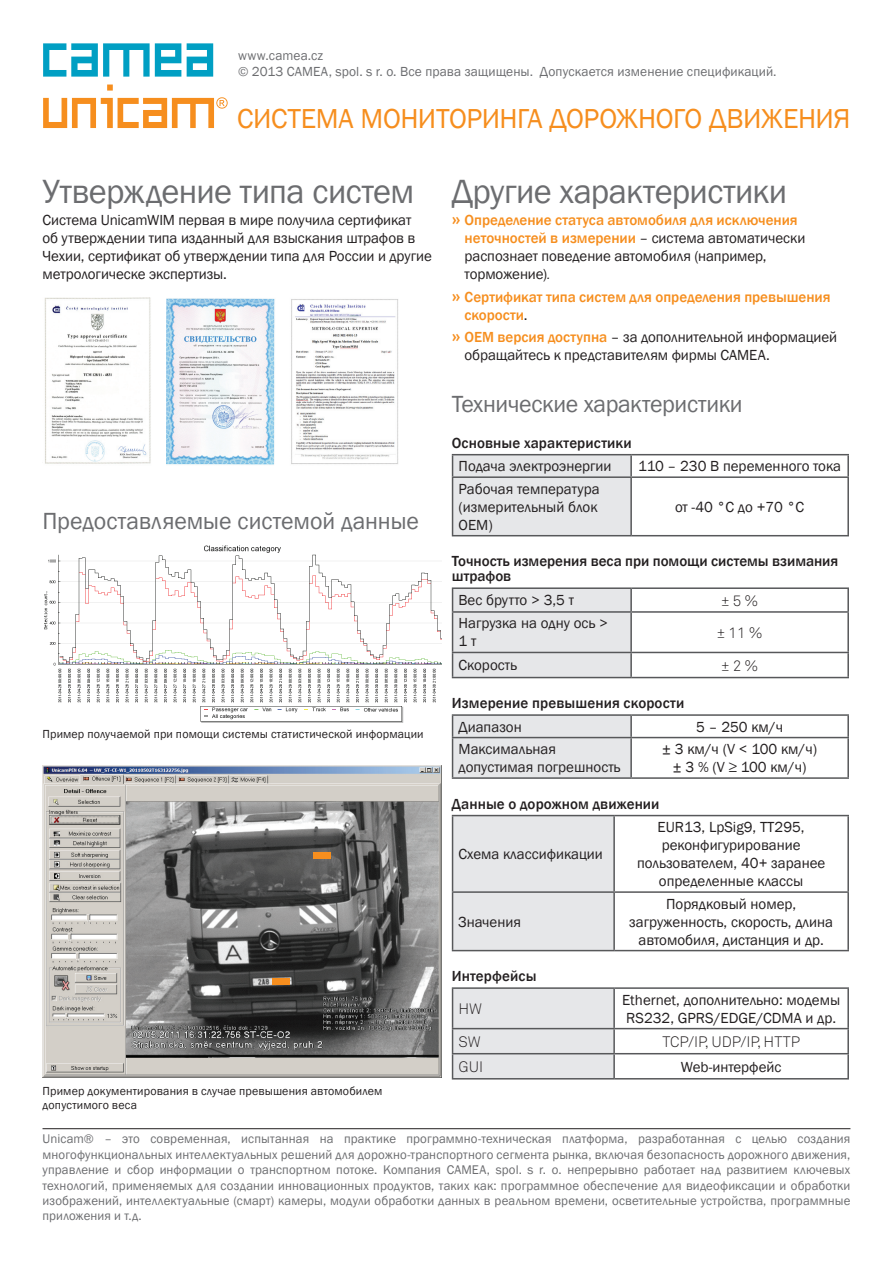
<style>
.page{position:relative;width:893px;height:1263px;background:#fff}
.page>*{position:absolute;margin:0;border:0;box-sizing:border-box;transform-origin:0 0}
.t1{font:34.5px "Franklin Gothic";letter-spacing:-.02em;color:#6c6d70}
.t2{font:28.2px "Franklin Gothic";letter-spacing:-.015em;color:#f68e1e}
.t3{font:24px "Franklin Gothic";letter-spacing:-.01em;color:#6c6d70}
.t4{font:15px/18px "Franklin Gothic";color:#231f20}
.t5{font:500 15px/15px "Franklin Gothic";letter-spacing:.005em;color:#231f20}
.t6{font:500 15px/18px "Franklin Gothic";color:#f68e1e}
.t7{font:15px "Akkurat Light Pro";color:#231f20}
.t8{font:13.5px/16.2px "Franklin Gothic";letter-spacing:.01em;color:#6c6d70}
.t9{font:12.9px/15.5px "Franklin Gothic";letter-spacing:.01em;color:#6c6d70;text-align:justify}
.t10{font:12px/14.4px "Franklin Gothic";letter-spacing:.015em;color:#231f20}
.s1{font-family:"Akkurat Pro";font-weight:700;color:#f68e1e}
.s2{font-weight:500;color:#f68e1e}
.s3{font-family:"Akkurat Light Pro";font-style:italic}
.s4{font-family:"Akkurat Pro";font-weight:700}
.s5{font-weight:400;color:#231f20}
</style>
<div class="page">
<hr style="left:43px;top:1128px;width:807px;height:1px;background:#231f20">
<svg style="left:43px;top:43px;width:138px;height:34px"></svg>
<svg style="left:187px;top:43px;width:26px;height:34px"></svg>
<svg style="left:43px;top:85px;width:185px;height:43px"></svg>
<img style="left:44px;top:545px;width:397px;height:178px">
<img style="left:43px;top:765px;width:398px;height:313px">
<div style="left:272px;top:978px;width:18px;height:6px;background:#f68e1e"></div>
<div style="left:313px;top:852px;width:17px;height:6px;background:#f68e1e"></div>
<hr style="left:631px;top:476px;width:218px;height:2px;background:#57585a">
<hr style="left:631px;top:535px;width:218px;height:1px;background:#57585a">
<hr style="left:452px;top:454px;width:179px;height:1px;background:#57585a">
<svg style="left:452px;top:455px;width:396px;height:81px"></svg>
<hr style="left:452px;top:478px;width:1px;height:57px;background:#57585a">
<hr style="left:631px;top:454px;width:218px;height:1px;background:#57585a">
<hr style="left:630px;top:455px;width:2px;height:21px;background:#57585a">
<hr style="left:847px;top:455px;width:2px;height:21px;background:#57585a">
<hr style="left:630px;top:478px;width:2px;height:57px;background:#57585a">
<hr style="left:847px;top:478px;width:2px;height:57px;background:#57585a">
<hr style="left:631px;top:611px;width:218px;height:2px;background:#57585a">
<hr style="left:452px;top:587px;width:179px;height:2px;background:#57585a">
<hr style="left:631px;top:587px;width:218px;height:2px;background:#57585a">
<hr style="left:847px;top:589px;width:2px;height:22px;background:#57585a">
<hr style="left:847px;top:613px;width:2px;height:39px;background:#57585a">
<hr style="left:631px;top:652px;width:218px;height:1px;background:#57585a">
<hr style="left:847px;top:653px;width:2px;height:24px;background:#57585a">
<hr style="left:631px;top:677px;width:218px;height:1px;background:#57585a">
<svg style="left:452px;top:588px;width:396px;height:89px"></svg>
<hr style="left:630px;top:653px;width:2px;height:24px;background:#57585a">
<hr style="left:452px;top:677px;width:179px;height:1px;background:#57585a">
<hr style="left:631px;top:737px;width:218px;height:1px;background:#57585a">
<hr style="left:452px;top:714px;width:179px;height:2px;background:#57585a">
<svg style="left:452px;top:715px;width:395px;height:62px"></svg>
<hr style="left:452px;top:777px;width:179px;height:2px;background:#57585a">
<hr style="left:631px;top:714px;width:218px;height:2px;background:#57585a">
<hr style="left:630px;top:716px;width:2px;height:21px;background:#57585a">
<hr style="left:847px;top:716px;width:2px;height:21px;background:#57585a">
<hr style="left:631px;top:777px;width:218px;height:2px;background:#57585a">
<hr style="left:847px;top:738px;width:2px;height:39px;background:#57585a">
<hr style="left:452px;top:738px;width:1px;height:39px;background:#57585a">
<hr style="left:630px;top:738px;width:2px;height:39px;background:#57585a">
<svg style="left:453px;top:816px;width:394px;height:134px"></svg>
<hr style="left:452px;top:815px;width:162px;height:1px;background:#57585a">
<hr style="left:452px;top:816px;width:1px;height:75px;background:#57585a">
<hr style="left:452px;top:891px;width:162px;height:2px;background:#57585a">
<hr style="left:452px;top:893px;width:1px;height:57px;background:#57585a">
<hr style="left:452px;top:950px;width:162px;height:1px;background:#57585a">
<hr style="left:614px;top:815px;width:235px;height:1px;background:#57585a">
<hr style="left:613px;top:816px;width:2px;height:75px;background:#57585a">
<hr style="left:847px;top:816px;width:2px;height:75px;background:#57585a">
<hr style="left:614px;top:891px;width:235px;height:2px;background:#57585a">
<hr style="left:613px;top:893px;width:2px;height:57px;background:#57585a">
<hr style="left:847px;top:893px;width:2px;height:57px;background:#57585a">
<hr style="left:614px;top:950px;width:235px;height:1px;background:#57585a">
<hr style="left:614px;top:1028px;width:235px;height:1px;background:#57585a">
<hr style="left:452px;top:987px;width:162px;height:2px;background:#57585a">
<hr style="left:614px;top:987px;width:235px;height:2px;background:#57585a">
<hr style="left:847px;top:989px;width:2px;height:39px;background:#57585a">
<hr style="left:614px;top:1053px;width:235px;height:1px;background:#57585a">
<hr style="left:614px;top:1078px;width:235px;height:1px;background:#57585a">
<hr style="left:847px;top:1029px;width:2px;height:24px;background:#57585a">
<hr style="left:847px;top:1054px;width:2px;height:24px;background:#57585a">
<svg style="left:452px;top:988px;width:396px;height:91px"></svg>
<hr style="left:613px;top:1054px;width:2px;height:24px;background:#57585a">
<img style="left:44px;top:297px;width:107px;height:167px">
<img style="left:166px;top:298px;width:109px;height:167px">
<img style="left:291px;top:299px;width:107px;height:165px">
<p class="t8" style="left:238px;top:48px;width:540px">www.camea.cz<br>© 2013 CAMEA, spol. s r. o. Все права защищены. Допускается изменение спецификаций.</p>
<h2 class="t2" style="left:237px;top:101px;width:615px">СИСТЕМА МОНИТОРИНГА ДОРОЖНОГО ДВИЖЕНИЯ</h2>
<h1 class="t1" style="left:43px;top:170px;width:373px">Утверждение типа систем</h1>
<p class="t4" style="left:43px;top:212px;width:391px">Система UnicamWIM первая в мире получила сертификат<br>об утверждении типа изданный для взыскания штрафов в Чехии, сертификат об утверждении типа для России и другиe метрологическе экспертизы.</p>
<h3 class="t3" style="left:43px;top:506px;width:378px">Предоставляемые системой данные</h3>
<p class="t10" style="left:43px;top:727px;width:383px">Пример получаемой при помощи системы статистической информации</p>
<p class="t10" style="left:43px;top:1084px;width:341px">Пример документирования в случае превышения автомобилем допустимого веса</p>
<h1 class="t1" style="left:452px;top:170px;width:337px">Другие характеристики</h1>
<p class="t4" style="left:465px;top:212px;width:342px;text-indent:-13px"><span class="s1">»</span> <span class="s2">Определение статуса автомобиля для исключения неточностей в измерении</span> – система автоматически распознает поведение автомобиля (например, торможение)<span class="s3">.</span></p>
<p class="t6" style="left:464px;top:288px;width:368px;text-indent:-13px"><span class="s4">»</span> Сертификат типа систем для определения превышения скорости<span class="s5">.</span></p>
<p class="t4" style="left:464px;top:329px;width:374px;text-indent:-13px"><span class="s1">»</span> <span class="s2">OEM версия доступна</span> – за дополнительной информацией обращайтесь к представителям фирмы CAMEA.</p>
<h3 class="t3" style="left:452px;top:389px;width:292px">Технические характеристики</h3>
<p class="t5" style="left:452px;top:436px;width:181px">Основные характеристики</p>
<p class="t4" style="left:459px;top:457px;width:155px">Подача электроэнергии</p>
<p class="t4" style="left:638px;top:457px;width:204px">110 – 230 В переменного тока</p>
<p class="t4" style="left:459px;top:480px;width:143px">Рабочая температура (измерительный блок<br>ОЕМ)</p>
<p class="t4" style="left:675px;top:498px;width:131px">от -40 °С до +70 °С</p>
<p class="t5" style="left:452px;top:554px;width:388px">Точность измерения веса при помощи системы взимания штрафов</p>
<p class="t4" style="left:459px;top:592px;width:117px">Вес брутто &gt; 3,5 т</p>
<p class="t7" style="left:721px;top:592px;width:39px">± 5 %</p>
<p class="t4" style="left:459px;top:615px;width:151px">Нагрузка на одну ось &gt;<br>1 т</p>
<p class="t7" style="left:717px;top:624px;width:47px">± 11 %</p>
<p class="t4" style="left:459px;top:656px;width:60px">Скорость</p>
<p class="t7" style="left:721px;top:657px;width:39px">± 2 %</p>
<p class="t5" style="left:452px;top:696px;width:234px">Измерение превышения скорости</p>
<p class="t4" style="left:459px;top:718px;width:65px">Диапазон</p>
<p class="t4" style="left:696px;top:718px;width:88px">5 – 250 км/ч</p>
<p class="t4" style="left:459px;top:740px;width:164px">Максимальная допустимая погрешность</p>
<p class="t4" style="left:662px;top:740px;width:156px;text-align:center">± 3 км/ч (V &lt; 100 км/ч) ± 3 % (V ≥ 100 км/ч)</p>
<p class="t5" style="left:452px;top:796px;width:209px">Данные о дорожном движении</p>
<p class="t4" style="left:459px;top:845px;width:146px">Схема классификации</p>
<p class="t4" style="left:637px;top:818px;width:190px;text-align:center">EUR13, LpSig9, TT295, реконфигурирование пользователем, 40+ заранее определенные классы</p>
<p class="t4" style="left:459px;top:913px;width:64px">Значения</p>
<p class="t4" style="left:629px;top:895px;width:205px;text-align:center">Порядковый номер, загруженность, скорость, длина автомобиля, дистанция и др.</p>
<p class="t5" style="left:452px;top:969px;width:86px">Интерфейсы</p>
<p class="t7" style="left:459px;top:1000px;width:25px">HW</p>
<p class="t4" style="left:622px;top:991px;width:220px">Ethernet, дополнительно: модемы<br>RS232, GPRS/EDGE/CDMA и др.</p>
<p class="t7" style="left:459px;top:1033px;width:24px">SW</p>
<p class="t7" style="left:662px;top:1033px;width:139px">TCP/IP, UDP/IP, HTTP</p>
<p class="t7" style="left:459px;top:1058px;width:26px">GUI</p>
<p class="t4" style="left:681px;top:1058px;width:102px">Web-интерфейс</p>
<p class="t9" style="left:43px;top:1131px;width:809px">Unicam® – это современная, испытанная на практике программно-техническая платформа, разработанная с целью создания многофункциональных интеллектуальных решений для дорожно-транспортного сегмента рынка, включая безопасность дорожного движения, управление и сбор информации о транспортном потоке. Компания CAMEA, spol. s r. o. непрерывно работает над развитием ключевых технологий, применяемых для создании инновационных продуктов, таких как: программное обеспечение для видеофиксации и обработки изображений, интеллектуальные (смарт) камеры, модули обработки данных в реальном времени, осветительные устройства, программные приложения и т.д.</p>
</div>
